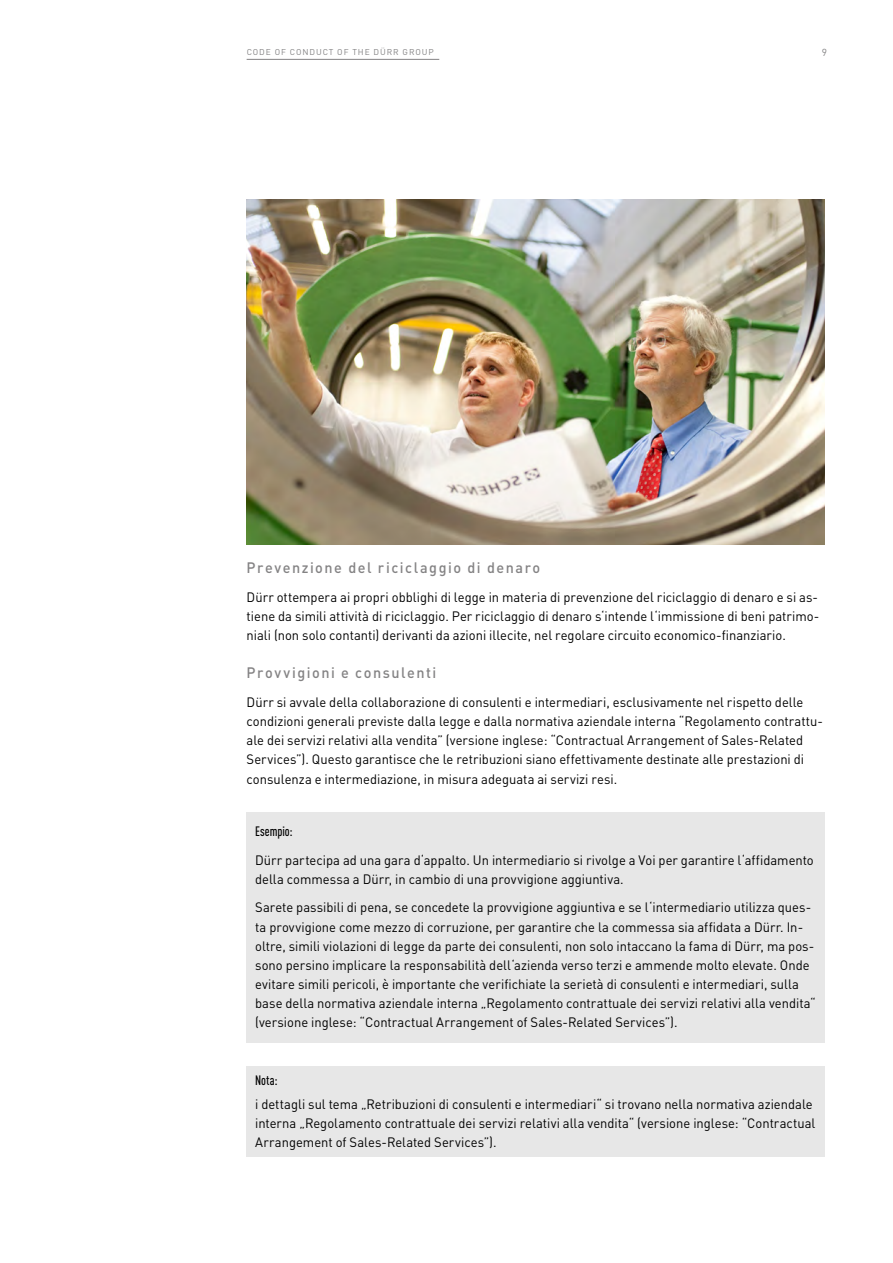
<style>
.page{position:relative;width:893px;height:1263px;background:#fff}
.page>*{position:absolute;margin:0;border:0;box-sizing:border-box;transform-origin:0 0}
.t1{font:500 15px "DIN Pro";letter-spacing:.105em;color:#848384;scale:.96 1}
.t2{font:13.5px/19.2px "DIN Pro";color:#000;scale:.96 1}
.t3{font:500 condensed 13.5px "DIN Pro";color:#000;scale:.96 1}
.t4{font:10.2px "DIN Pro";color:#848384}
.t5{font:8.4px "DIN Pro";letter-spacing:.11em;color:#848384}
</style>
<div class="page">
<hr style="left:247px;top:59px;width:192px;height:1px;background:#848384">
<img style="left:247px;top:200px;width:578px;height:344px">
<div style="left:247px;top:812px;width:578px;height:231px;background:#e7e7e7"></div>
<div style="left:247px;top:1066px;width:578px;height:91px;background:#e7e7e7"></div>
<p class="t5" style="left:247px;top:45px;width:189px">CODE OF CONDUCT OF THE DÜRR GROUP</p>
<p class="t4" style="left:822px;top:44px;width:7px">9</p>
<p class="t1" style="left:247px;top:555px;width:307px">Prevenzione del riciclaggio di denaro</p>
<p class="t2" style="left:247px;top:586px;width:598px;text-align:justify">Dürr ottempera ai propri obblighi di legge in materia di prevenzione del riciclaggio di denaro e si as&shy;tiene da simili attività di riciclaggio. Per riciclaggio di denaro s‘intende l‘immissione di beni patrimo&shy;niali (non solo contanti) derivanti da azioni illecite, nel regolare circuito economico-finanziario.</p>
<p class="t1" style="left:247px;top:661px;width:199px">Provvigioni e consulenti</p>
<p class="t2" style="left:247px;top:691px;width:602px">Dürr si avvale della collaborazione di consulenti e intermediari, esclusivamente nel rispetto delle condizioni generali previste dalla legge e dalla normativa aziendale interna “Regolamento contrattu&shy;ale dei servizi relativi alla vendita” (versione inglese: “Contractual Arrangement of Sales-Related Services”). Questo garantisce che le retribuzioni siano effettivamente destinate alle prestazioni di consulenza e intermediazione, in misura adeguata ai servizi resi.</p>
<p class="t3" style="left:255px;top:821px;width:41px">Esempio:</p>
<p class="t2" style="left:255px;top:849px;width:583px">Dürr partecipa ad una gara d‘appalto. Un intermediario si rivolge a Voi per garantire l‘affidamento della commessa a Dürr, in cambio di una provvigione aggiuntiva.</p>
<p class="t2" style="left:255px;top:896px;width:586px">Sarete passibili di pena, se concedete la provvigione aggiuntiva e se l‘intermediario utilizza ques&shy;ta provvigione come mezzo di corruzione, per garantire che la commessa sia affidata a Dürr. In&shy;oltre, simili violazioni di legge da parte dei consulenti, non solo intaccano la fama di Dürr, ma pos&shy;sono persino implicare la responsabilità dell‘azienda verso terzi e ammende molto elevate. Onde evitare simili pericoli, è importante che verifichiate la serietà di consulenti e intermediari, sulla base della normativa aziendale interna „Regolamento contrattuale dei servizi relativi alla vendita“ (versione inglese: “Contractual Arrangement of Sales-Related Services”).</p>
<p class="t3" style="left:255px;top:1070px;width:25px">Nota:</p>
<p class="t2" style="left:255px;top:1093px;width:585px">i dettagli sul tema „Retribuzioni di consulenti e intermediari“ si trovano nella normativa aziendale interna „Regolamento contrattuale dei servizi relativi alla vendita“ (versione inglese: “Contractual<br>Arrangement of Sales-Related Services”).</p>
</div>
